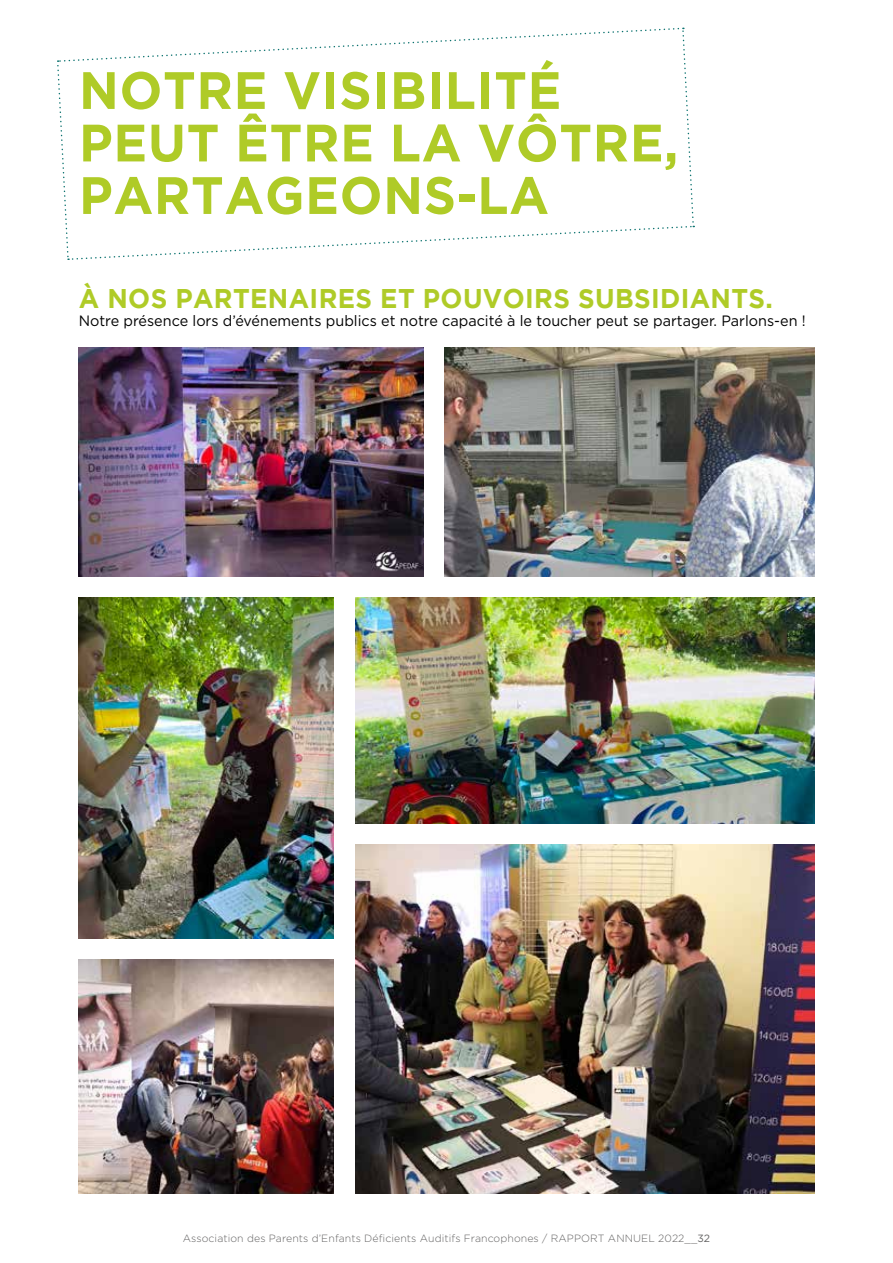
<style>
.page{position:relative;width:893px;height:1263px;background:#fff}
.page>*{position:absolute;margin:0;border:0;box-sizing:border-box;transform-origin:0 0}
.t1{font:700 52.5px/52.5px "Gotham";letter-spacing:.015em;color:#afcb27;scale:.96 1}
.t2{font:700 27px "Gotham";letter-spacing:.015em;color:#afcb27;scale:.96 1}
.t3{font:15px "Gotham";color:#000;scale:.96 1}
.t4{font:300 10.5px "Gotham";letter-spacing:.01em;color:#646363}
.s1{font-weight:400}
</style>
<div class="page">
<img style="left:79px;top:347px;width:344px;height:230px">
<img style="left:79px;top:598px;width:255px;height:340px">
<img style="left:79px;top:959px;width:255px;height:234px">
<img style="left:355px;top:598px;width:459px;height:225px">
<img style="left:355px;top:844px;width:459px;height:349px">
<img style="left:444px;top:347px;width:370px;height:230px">
<svg style="left:57px;top:27px;width:638px;height:233px"></svg>
<h1 class="t1" style="left:79px;top:63px;width:626px">NOTRE VISIBILITÉ<br>PEUT ÊTRE LA VÔTRE,<br>PARTAGEONS-LA</h1>
<h2 class="t2" style="left:79px;top:283px;width:724px">À NOS PARTENAIRES ET POUVOIRS SUBSIDIANTS.</h2>
<p class="t3" style="left:79px;top:311px;width:759px">Notre présence lors d’événements publics et notre capacité à le toucher peut se partager. Parlons-en !</p>
<p class="t4" style="left:183px;top:1231px;width:529px">Association des Parents d’Enfants Déficients Auditifs Francophones / RAPPORT ANNUEL 2022__<span class="s1">32</span></p>
</div>
